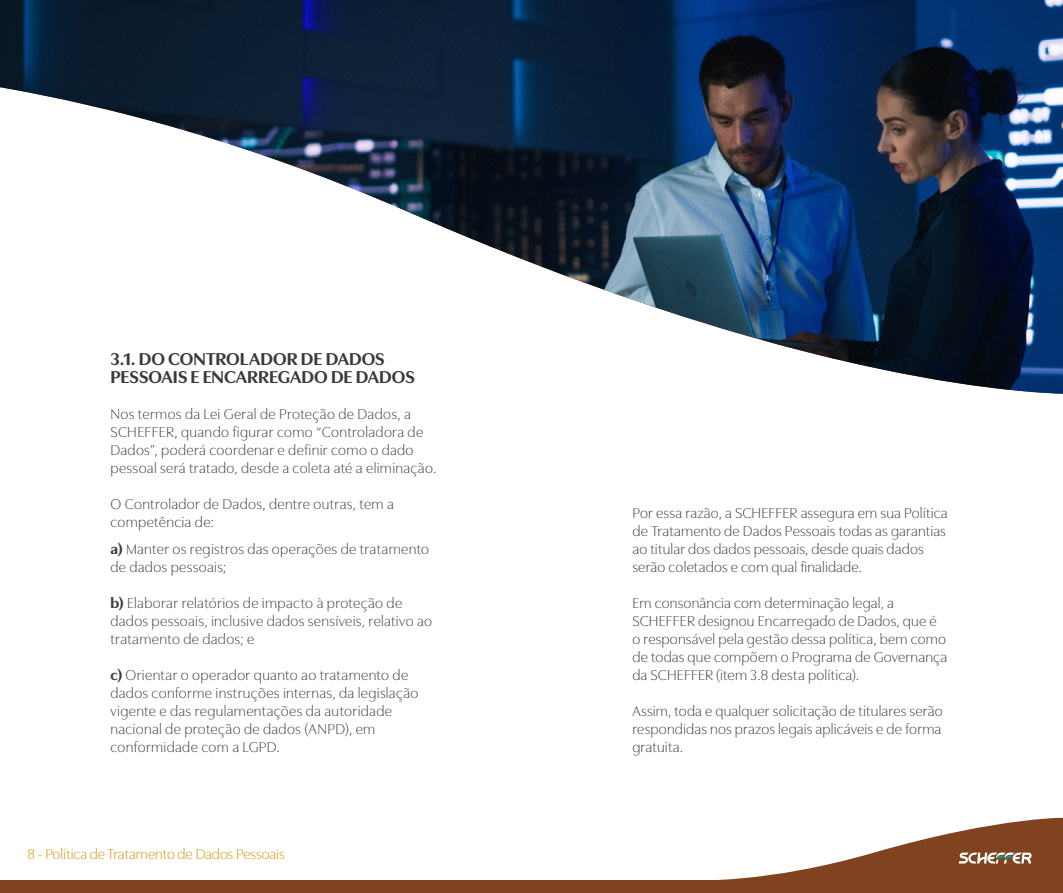
<style>
.page{position:relative;width:1063px;height:893px;background:#fff}
.page>*{position:absolute;margin:0;border:0;box-sizing:border-box;transform-origin:0 0}
.t1{font:700 18px/18px "Utile Display";color:#373b38}
.t2{font:300 15px/18px "Utile Display";letter-spacing:.02em;color:#373b38}
.t3{font:300 15px "Utile Display";color:#cd9308}
.s1{font-weight:700}
</style>
<div class="page">
<div style="left:0;top:880px;width:1063px;height:13px;background:#80421f"></div>
<svg style="left:718px;top:817px;width:345px;height:63px"></svg>
<img style="left:0;top:0;width:1063px;height:394px">
<p class="t1" style="left:110px;top:348px;width:306px">3.1. DO CONTROLADOR DE DADOS<br>PESSOAIS E ENCARREGADO DE DADOS</p>
<p class="t2" style="left:110px;top:403px;width:327px">Nos termos da Lei Geral de Proteção de Dados, a SCHEFFER, quando figurar como “Controladora de Dados”, poderá coordenar e definir como o dado pessoal será tratado, desde a coleta até a eliminação.</p>
<p class="t2" style="left:110px;top:493px;width:285px">O Controlador de Dados, dentre outras, tem a competência de:</p>
<p class="t2" style="left:110px;top:538px;width:320px"><span class="s1">a)</span> Manter os registros das operações de tratamento de dados pessoais;</p>
<p class="t2" style="left:110px;top:592px;width:323px"><span class="s1">b)</span> Elaborar relatórios de impacto à proteção de dados pessoais, inclusive dados sensíveis, relativo ao tratamento de dados; e</p>
<p class="t2" style="left:110px;top:664px;width:309px"><span class="s1">c)</span> Orientar o operador quanto ao tratamento de dados conforme instruções internas, da legislação vigente e das regulamentações da autoridade nacional de proteção de dados (ANPD), em conformidade com a LGPD.</p>
<p class="t3" style="left:27px;top:842px;width:259px">8 - Política de Tratamento de Dados Pessoais</p>
<p class="t2" style="left:632px;top:502px;width:317px">Por essa razão, a SCHEFFER assegura em sua Política de Tratamento de Dados Pessoais todas as garantias ao titular dos dados pessoais, desde quais dados serão coletados e com qual finalidade.</p>
<p class="t2" style="left:632px;top:592px;width:316px">Em consonância com determinação legal, a SCHEFFER designou Encarregado de Dados, que é o responsável pela gestão dessa política, bem como de todas que compõem o Programa de Governança da SCHEFFER (item 3.8 desta política).</p>
<p class="t2" style="left:632px;top:700px;width:312px;text-align:justify">Assim, toda e qualquer solicitação de titulares serão respondidas nos prazos legais aplicáveis e de forma gratuita.</p>
</div>
